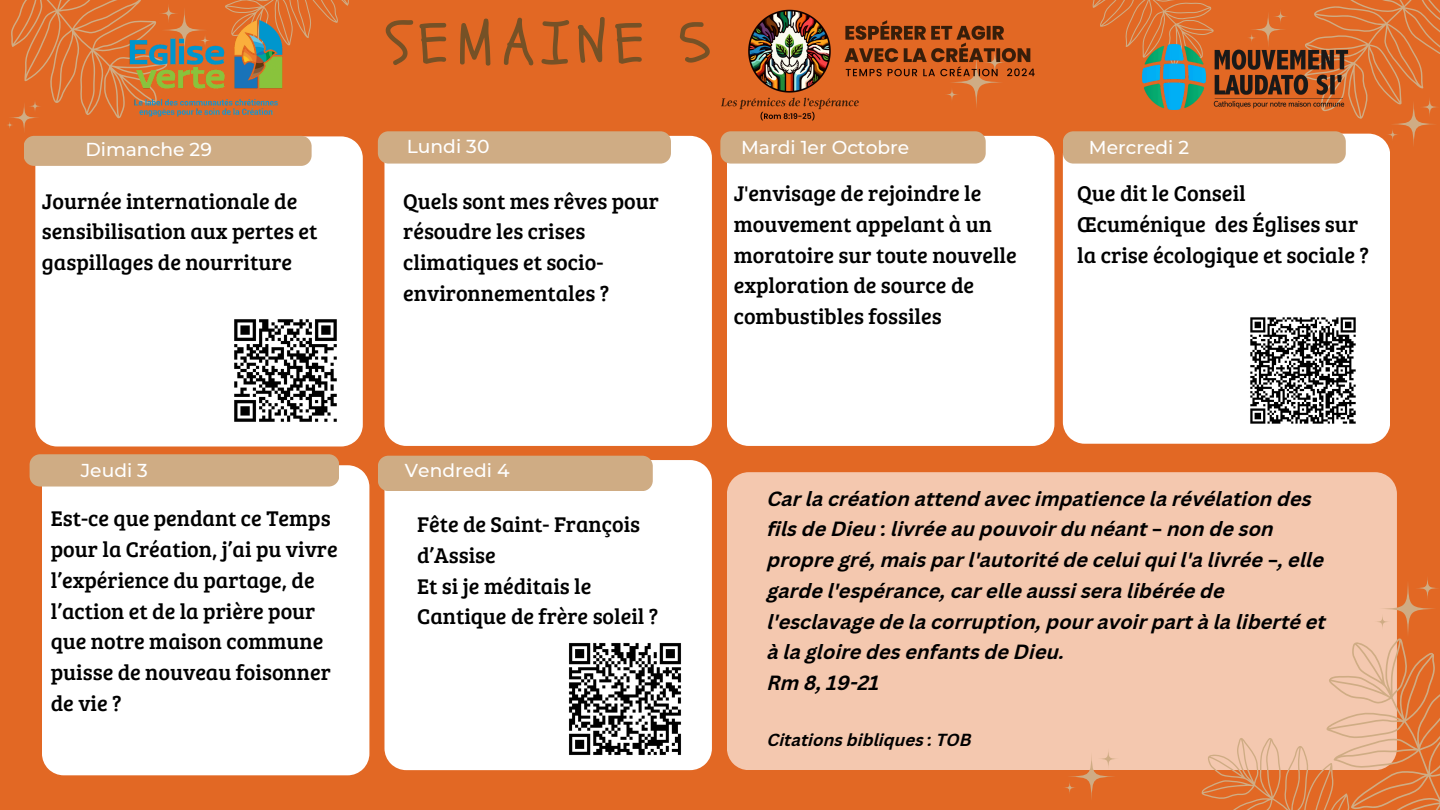
<style>
.page{position:relative;width:1440px;height:810px;background:#e26824}
.page>*{position:absolute;margin:0;border:0;box-sizing:border-box;transform-origin:0 0}
.t1{font:59.7px "Schoolbell";letter-spacing:.13em;color:#765126}
.t2{font:22.1px/30.8px "Bree Serif";color:#000}
.t3{font:22px/30.8px "Bree Serif";color:#000}
.t4{font:italic 700 20px/30.8px "Canva Sans";color:#000}
.t5{font:500 18.7px "Montserrat";color:#fff}
.t6{font:500 18.6px "Montserrat";color:#fff}
.t7{font:italic 700 17px "Canva Sans";color:#000}
.s1{font-family:"Noto Sans Gurmukhi";font-style:normal}
</style>
<div class="page">
<svg style="left:11px;top:0;width:130px;height:119px"></svg>
<svg style="left:1305px;top:0;width:135px;height:134px"></svg>
<svg style="left:225px;top:0;width:124px;height:46px"></svg>
<svg style="left:1092px;top:0;width:122px;height:82px"></svg>
<div style="left:35px;top:136px;width:327px;height:311px;background:#fff"></div>
<div style="left:384px;top:136px;width:328px;height:310px;background:#fff"></div>
<div style="left:24px;top:136px;width:288px;height:30px;background:#cfac84;border-radius:10px"></div>
<div style="left:378px;top:131px;width:293px;height:33px;background:#cfac84;border-radius:10px"></div>
<div style="left:42px;top:465px;width:327px;height:310px;background:#fff"></div>
<div style="left:384px;top:460px;width:328px;height:310px;background:#fff"></div>
<div style="left:30px;top:454px;width:309px;height:33px;background:#cfac84;border-radius:10px"></div>
<div style="left:378px;top:456px;width:275px;height:35px;background:#cfac84;border-radius:10px"></div>
<div style="left:727px;top:136px;width:327px;height:310px;background:#fff"></div>
<div style="left:720px;top:131px;width:266px;height:33px;background:#cfac84;border-radius:10px"></div>
<div style="left:727px;top:472px;width:670px;height:298px;background:#f4c8af"></div>
<div style="left:1063px;top:134px;width:327px;height:310px;background:#fff"></div>
<div style="left:1063px;top:131px;width:283px;height:33px;background:#cfac84;border-radius:10px"></div>
<svg style="left:8px;top:102px;width:32px;height:32px"></svg>
<svg style="left:5px;top:120px;width:9px;height:10px"></svg>
<svg style="left:28px;top:99px;width:14px;height:14px"></svg>
<svg style="left:1380px;top:580px;width:56px;height:57px"></svg>
<svg style="left:1415px;top:576px;width:25px;height:25px"></svg>
<svg style="left:1189px;top:614px;width:251px;height:196px"></svg>
<svg style="left:159px;top:3px;width:20px;height:20px"></svg>
<svg style="left:1390px;top:101px;width:47px;height:46px"></svg>
<svg style="left:1386px;top:128px;width:13px;height:13px"></svg>
<svg style="left:1420px;top:97px;width:20px;height:20px"></svg>
<svg style="left:1250px;top:11px;width:36px;height:36px"></svg>
<svg style="left:1247px;top:33px;width:10px;height:10px"></svg>
<svg style="left:1273px;top:8px;width:16px;height:16px"></svg>
<svg style="left:1067px;top:752px;width:49px;height:49px"></svg>
<svg style="left:1063px;top:781px;width:14px;height:14px"></svg>
<svg style="left:1098px;top:748px;width:21px;height:22px"></svg>
<img style="left:722px;top:9px;width:313px;height:112px">
<img style="left:1143px;top:45px;width:213px;height:64px">
<img style="left:125px;top:15px;width:162px;height:104px">
<img style="left:564px;top:637px;width:123px;height:123px">
<img style="left:229px;top:314px;width:113px;height:113px">
<img style="left:1247px;top:314px;width:113px;height:113px">
<p class="t1" style="left:386px;top:4px;width:326px">SEMAINE 5</p>
<p class="t5" style="left:85px;top:138px;width:128px">Dimanche 29</p>
<p class="t5" style="left:407px;top:135px;width:84px">Lundi 30</p>
<p class="t6" style="left:741px;top:136px;width:170px">Mardi 1er Octobre</p>
<p class="t6" style="left:1089px;top:136px;width:102px">Mercredi 2</p>
<h3 class="t3" style="left:42px;top:185px;width:277px">Journée internationale de sensibilisation aux pertes et gaspillages de nourriture</h3>
<p class="t3" style="left:403px;top:185px;width:257px">Quels sont mes rêves pour résoudre les crises climatiques et socio&shy;environnementales ?</p>
<p class="t3" style="left:734px;top:177px;width:285px">J'envisage de rejoindre le mouvement appelant à un moratoire sur toute nouvelle exploration de source de combustibles fossiles</p>
<p class="t2" style="left:1077px;top:177px;width:294px">Que dit le Conseil<br>Œcuménique des Églises sur la crise écologique et sociale ?</p>
<h1 class="t6" style="left:81px;top:459px;width:69px">Jeudi 3</h1>
<p class="t6" style="left:405px;top:459px;width:106px">Vendredi 4</p>
<h3 class="t3" style="left:51px;top:502px;width:288px">Est-ce que pendant ce Temps pour la Création, j’ai pu vivre l’expérience du partage, de l’action et de la prière pour que notre maison commune puisse de nouveau foisonner de vie ?</h3>
<p class="t3" style="left:417px;top:508px;width:243px">Fête de Saint- François d’Assise<br>Et si je méditais le<br>Cantique de frère soleil ?</p>
<h3 class="t4" style="left:767px;top:485px;width:560px">Car la création attend avec impatience la révélation des fils de Dieu : livrée au pouvoir du néant <span class="s1">–</span> non de son propre gré, mais par l'autorité de celui qui l'a livrée <span class="s1">–</span>, elle garde l'espérance, car elle aussi sera libérée de l'esclavage de la corruption, pour avoir part à la liberté et à la gloire des enfants de Dieu.<br>Rm 8, 19-21</h3>
<h3 class="t7" style="left:767px;top:733px;width:206px">Citations bibliques : TOB</h3>
</div>
